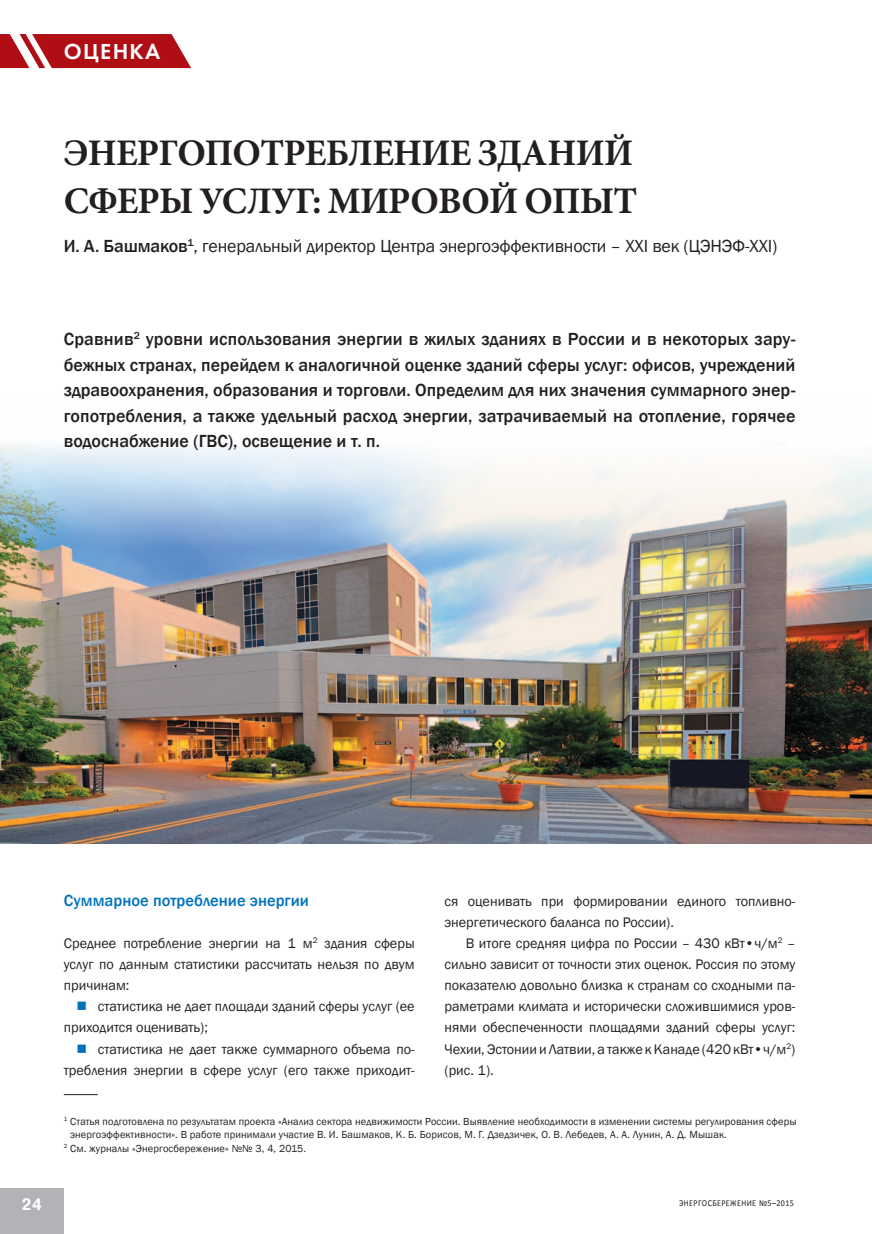
<style>
.page{position:relative;width:872px;height:1234px;background:#fff}
.page>*{position:absolute;margin:0;border:0;box-sizing:border-box;transform-origin:0 0}
.t1{font:700 37.5px/48px "Minion Pro";letter-spacing:-.02em;color:#231f20}
.t2{font:22.5px "Futura Demi";letter-spacing:.06em;color:#fff}
.t3{font:500 18px/25.5px "Franklin Gothic";color:#231f20;text-align:justify}
.t4{font:18px "Franklin Gothic";letter-spacing:-.01em;color:#231f20}
.t5{font:500 16.5px "Franklin Gothic";color:#0072bc}
.t6{font:700 16.5px "Pragmatica";color:#fff;scale:.89 1}
.t7{font:14.25px/21.1px "Franklin Gothic";color:#231f20;text-align:justify}
.t8{font:10.5px "Franklin Gothic";letter-spacing:.01em;color:#231f20}
.t9{font:9px "Calibri";letter-spacing:.05em;color:#231f20;scale:.89 1}
.s1{font-weight:500}
</style>
<div class="page">
<img style="left:0;top:444px;width:872px;height:399px">
<svg style="left:0;top:34px;width:191px;height:34px;background:#ba2e35"></svg>
<div style="left:0;top:1188px;width:64px;height:45px;background:#b2b3b7"></div>
<hr style="left:64px;top:1094px;width:34px;height:1px;background:#231f20">
<h2 class="t2" style="left:64px;top:37px;width:98px">Оценка</h2>
<h1 class="t1" style="left:64px;top:128px;width:570px">Энергопотребление зданий сферы услуг: МИРО</h1>
<h1 class="t1" style="left:438px;top:176px;width:38px">ВОЙ</h1>
<h1 class="t1" style="left:524px;top:176px;width:29px">ОПЫТ</h1>
<p class="t4" style="left:64px;top:235px;width:715px"><span class="s1">И. А. Башмаков</span><sup>1</sup>, генеральный директор Центра энергоэффективности – XXI век (ЦЭНЭФ-XXI)</p>
<p class="t3" style="left:64px;top:326px;width:733px">Сравнив<sup>2</sup> уровни использования энергии в жилых зданиях в России и в некоторых зару&shy;бежных странах, перейдем к аналогичной оценке зданий сферы услуг: офисов, учреждений здравоохранения, образования и торговли. Определим для них значения суммарного энер&shy;гопотребления, а также удельный расход энергии, затрачиваемый на отопление, горячее водоснабжение (ГВС), освещение и т. п.</p>
<p class="t5" style="left:64px;top:889px;width:247px">Суммарное потребление энергии</p>
<p class="t7" style="left:64px;top:932px;width:352px">Среднее потребление энергии на 1 м<sup>2</sup> здания сферы услуг по данным статистики рассчитать нельзя по двум причинам:</p>
<p class="t7" style="left:64px;top:996px;width:352px;text-indent:34px">статистика не дает площади зданий сферы услуг (ее приходится оценивать);</p>
<p class="t7" style="left:64px;top:1038px;width:352px;text-align:right">статистика не дает также суммарного объема по&shy;требления энергии в сфере услуг (его также приходит-</p>
<p class="t7" style="left:444px;top:890px;width:352px">ся оценивать при формировании единого топливно&shy;энергетического баланса по России).</p>
<p class="t7" style="left:444px;top:932px;width:352px;text-indent:21px">В итоге средняя цифра по России – 430 кВт•ч/м<sup>2</sup> – сильно зависит от точности этих оценок. Россия по этому показателю довольно близка к странам со сходными па&shy;раметрами климата и исторически сложившимися уров&shy;нями обеспеченности площадями зданий сферы услуг:<br>Чехии, Эстонии и Латвии, а также кКанаде (420 кВт•ч/м<sup>2</sup>) (рис. 1).</p>
<p class="t8" style="left:64px;top:1114px;width:734px"><sup>1</sup> Статья подготовлена по результатам проекта «Анализ сектора недвижимости России. Выявление необходимости в изменении системы регулирования сферы</p>
<p class="t8" style="left:70px;top:1127px;width:658px">энергоэффективности». В работе принимали участие В. И. Башмаков, К. Б. Борисов, М. Г. Дзедзичек, О. В. Лебедев, А. А. Лунин, А. Д. Мышак.</p>
<p class="t8" style="left:64px;top:1141px;width:244px"><sup>2</sup> См. журналы «Энергосбережение» №№ 3, 4, 2015.</p>
<p class="t6" style="left:22px;top:1193px;width:24px">24</p>
<p class="t9" style="left:679px;top:1196px;width:130px">ЭНЕРГОСБЕРЕЖЕНИЕ №5–2015</p>
</div>
